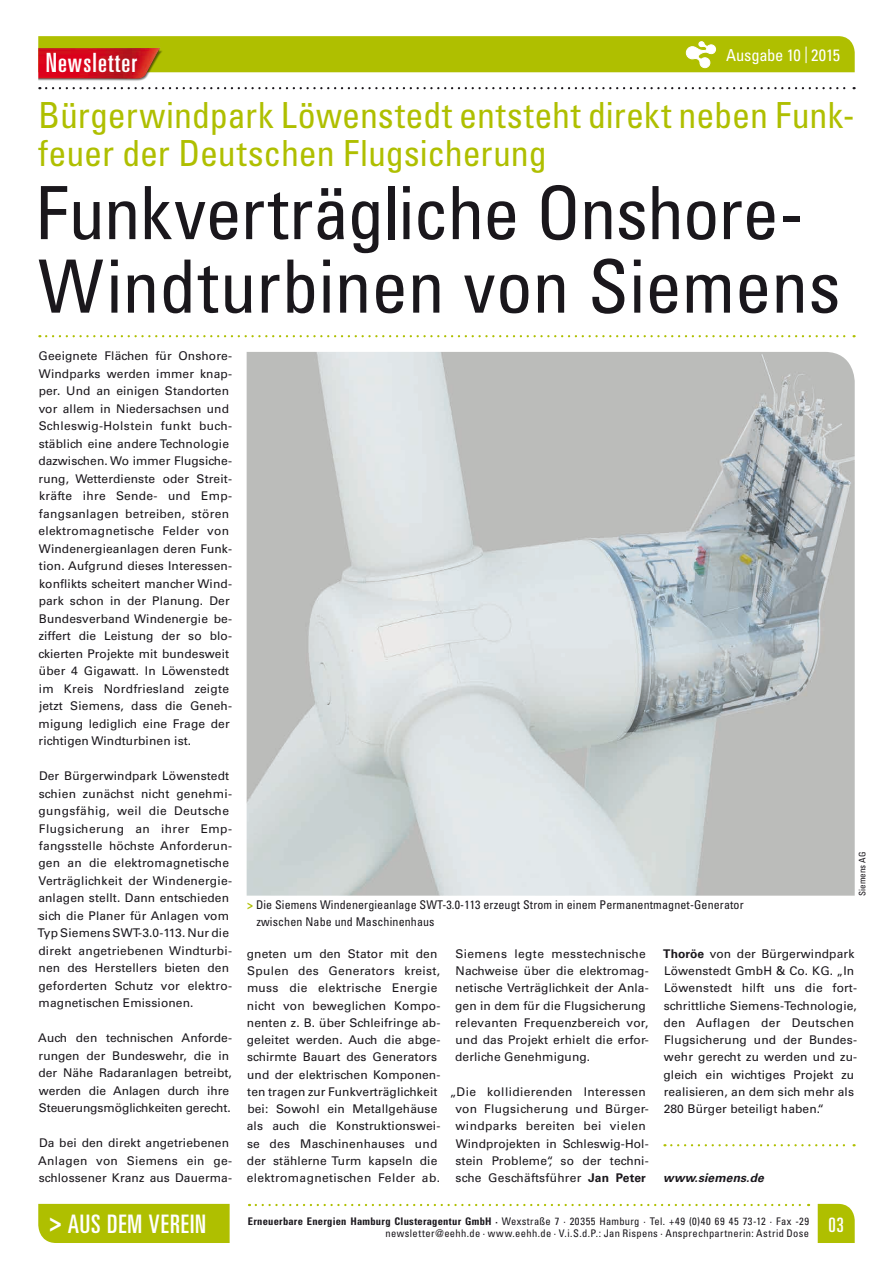
<style>
.page{position:relative;width:893px;height:1263px;background:#fff}
.page>*{position:absolute;margin:0;border:0;box-sizing:border-box;transform-origin:0 0}
.t1{font:condensed 73.5px/73.5px "Univers LT Std";letter-spacing:-.005em;color:#1a171c}
.t2{font:condensed 36px/37.5px "Univers LT Std";letter-spacing:-.005em;color:#afbf00}
.t3{font:ultra-condensed 26.55px "Univers LT Std";letter-spacing:.045em;color:#fff}
.t4{font:ultra-condensed 25.5px "Univers LT Std";letter-spacing:.04em;color:#fff}
.t5{font:condensed 16.5px "Univers LT Std";letter-spacing:-.015em;color:#fff}
.t6{font:12px/17.5px "Univers LT Std";letter-spacing:.01em;color:#1a171c}
.t7{font:12px/17.2px "Univers LT Std";letter-spacing:.03em;color:#1a171c;text-align:center}
.t8{font:condensed 12px/17.2px "Univers LT Std";letter-spacing:.01em;color:#1a171c}
.t9{font:italic 700 12px "Univers LT Std";letter-spacing:.01em;color:#1a171c}
.t10{font:condensed 10.5px/12.6px "Univers LT Std";letter-spacing:.035em;color:#1a171c}
.t11{font:condensed 9px "Univers LT Std";color:#1a171c}
.s1{font-weight:700;font-stretch:condensed}
.s2{font-weight:700;color:#afbf00}
.s3{font-weight:700}
</style>
<div class="page">
<img style="left:38px;top:72px;width:150px;height:9px">
<svg style="left:46px;top:87px;width:809px;height:2px"></svg>
<svg style="left:38px;top:36px;width:817px;height:36px;background:#b3af07"></svg>
<svg style="left:256px;top:1204px;width:553px;height:2px"></svg>
<svg style="left:818px;top:1204px;width:37px;height:39px"></svg>
<div style="left:38px;top:1204px;width:192px;height:39px;background:#afbf00"></div>
<svg style="left:46px;top:335px;width:809px;height:2px"></svg>
<img style="left:247px;top:352px;width:608px;height:544px">
<svg style="left:671px;top:1144px;width:184px;height:2px"></svg>
<h3 class="t3" style="left:46px;top:48px;width:93px">Newsletter</h3>
<h3 class="t5" style="left:726px;top:44px;width:116px">Ausgabe 10 | 2015</h3>
<h2 class="t2" style="left:38px;top:96px;width:818px">Bürgerwindpark Löwenstedt entsteht direkt neben Funk&shy;feuer der Deutschen Flugsicherung</h2>
<h1 class="t1" style="left:35px;top:175px;width:807px">Funkverträgliche Onshore-<br>Windturbinen von Siemens</h1>
<p class="t6" style="left:38px;top:347px;width:195px">Geeignete Flächen für Onshore-<br>Windparks werden immer knap&shy;per. Und an einigen Standorten vor allem in Niedersachsen und<br>Schleswig-Holstein funkt buch&shy;stäblich eine andere Technologie dazwischen. Wo immer Flugsiche&shy;rung, Wetterdienste oder Streit&shy;kräfte ihre Sende- und Emp&shy;fangsanlagen betreiben, stören elektromagnetische Felder von<br>Windenergieanlagen deren Funk&shy;tion. Aufgrund dieses Interessen&shy;konflikts scheitert mancher Wind&shy;park schon in der Planung. Der<br>Bundesverband Windenergie be&shy;ziffert die Leistung der so blo&shy;ckierten Projekte mit bundesweit über 4 Gigawatt. In Löwenstedt im Kreis Nordfriesland zeigte jetzt Siemens, dass die Geneh&shy;migung lediglich eine Frage der richtigen Windturbinen ist.</p>
<p class="t6" style="left:38px;top:767px;width:196px">Der Bürgerwindpark Löwenstedt schien zunächst nicht genehmi&shy;gungsfähig, weil die Deutsche<br>Flugsicherung an ihrer Emp&shy;fangsstelle höchste Anforderun&shy;gen an die elektromagnetische<br>Verträglichkeit der Windenergie&shy;anlagen stellt. Dann entschieden sich die Planer für Anlagen vom<br>Typ Siemens SWT-3.0-113. Nur die direkt angetriebenen Windturbi&shy;nen des Herstellers bieten den geforderten Schutz vor elektro&shy;magnetischen Emissionen.</p>
<p class="t6" style="left:38px;top:1029px;width:195px">Auch den technischen Anforde&shy;rungen der Bundeswehr, die in der Nähe Radaranlagen betreibt, werden die Anlagen durch ihre<br>Steuerungsmöglichkeiten gerecht.</p>
<p class="t6" style="left:38px;top:1134px;width:195px">Da bei den direkt angetriebenen<br>Anlagen von Siemens ein ge&shy;schlossener Kranz aus Dauerma-</p>
<h3 class="t4" style="left:49px;top:1209px;width:158px"><span class="s1">&gt;</span> AUS DEM VEREIN</h3>
<p class="t8" style="left:256px;top:896px;width:489px;text-indent:-9px"><span class="s2">&gt;</span> Die Siemens Windenergieanlage SWT-3.0-113 erzeugt Strom in einem Permanentmagnet-Generator zwischen Nabe und Maschinenhaus</p>
<p class="t11" style="left:856px;top:896px;width:45px;rotate:-90deg">Siemens AG</p>
<p class="t6" style="left:247px;top:945px;width:195px">gneten um den Stator mit den<br>Spulen des Generators kreist, muss die elektrische Energie nicht von beweglichen Kompo&shy;nenten z. B. über Schleifringe ab&shy;geleitet werden. Auch die abge&shy;schirmte Bauart des Generators und der elektrischen Komponen&shy;ten tragen zur Funkverträglichkeit bei: Sowohl ein Metallgehäuse als auch die Konstruktionswei&shy;se des Maschinenhauses und der stählerne Turm kapseln die elektromagnetischen Felder ab.</p>
<p class="t6" style="left:455px;top:945px;width:195px">Siemens legte messtechnische<br>Nachweise über die elektromag&shy;netische Verträglichkeit der Anla&shy;gen in dem für die Flugsicherung relevanten Frequenzbereich vor, und das Projekt erhielt die erfor&shy;derliche Genehmigung.</p>
<p class="t7" style="left:450px;top:1083px;width:200px">„Die kollidierenden Interessen von Flugsicherung und Bürger&shy;windparks bereiten bei vielen<br>Windprojekten in Schleswig-Hol&shy;stein Probleme“, so der techni&shy;sche Geschäftsführer <span class="s3">Jan Peter</span></p>
<p class="t6" style="left:663px;top:945px;width:195px"><span class="s3">Thoröe</span> von der Bürgerwindpark<br>Löwenstedt GmbH &amp; Co. KG. „In<br>Löwenstedt hilft uns die fort&shy;schrittliche Siemens-Technologie, den Auflagen der Deutschen<br>Flugsicherung und der Bundes&shy;wehr gerecht zu werden und zu&shy;gleich ein wichtiges Projekt zu realisieren, an dem sich mehr als<br>280 Bürger beteiligt haben.“</p>
<p class="t9" style="left:663px;top:1171px;width:102px">www.siemens.de</p>
<p class="t10" style="left:386px;top:1215px;width:460px;text-indent:-138px"><span class="s3">Erneuerbare Energien Hamburg Clusteragentur GmbH ·</span> Wexstraße 7 · 20355 Hamburg · Tel. +49 (0)40 69 45 73-12 · Fax -29 newsletter@eehh.de · www.eehh.de · V.i.S.d.P.: Jan Rispens · Ansprechpartnerin: Astrid Dose <sup>03</sup></p>
</div>
